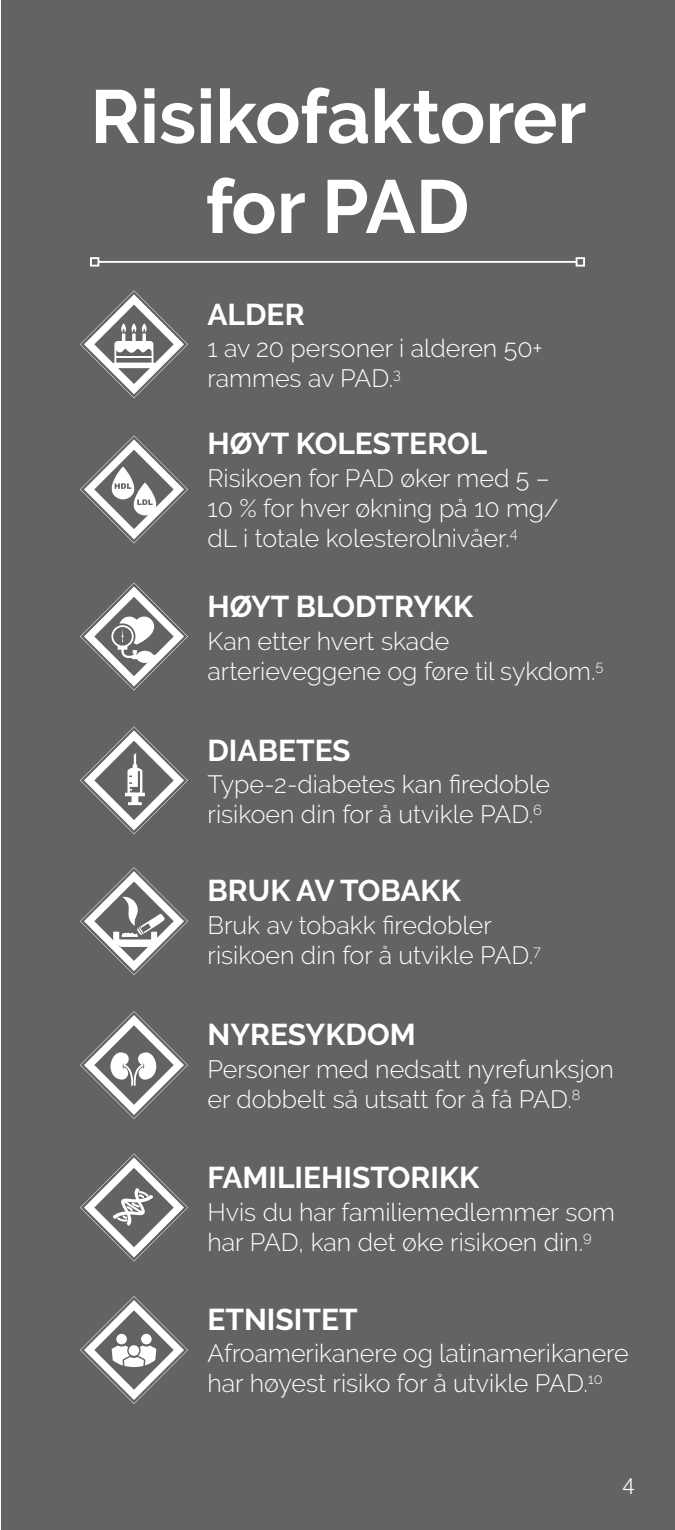
<style>
.page{position:relative;width:675px;height:1530px;background:#fff}
.page>*{position:absolute;margin:0;border:0;box-sizing:border-box;transform-origin:0 0}
.t1{font:700 75px/90px "Raleway";color:#fff;text-align:center}
.t2{font:700 30px "Raleway";color:#fff}
.t3{font:300 25px/30px "Raleway";color:#fff}
.t4{font:300 22.5px "Helvetica Neue LT Pro";color:#fff}
</style>
<div class="page">
<div style="left:1px;top:0;width:674px;height:1530px;background:#636366"></div>
<svg style="left:80px;top:290px;width:108px;height:108px"></svg>
<svg style="left:80px;top:867px;width:108px;height:108px"></svg>
<svg style="left:80px;top:726px;width:108px;height:108px"></svg>
<svg style="left:80px;top:435px;width:108px;height:108px"></svg>
<svg style="left:80px;top:582px;width:108px;height:109px"></svg>
<hr style="left:98px;top:261px;width:479px;height:2px;background:#fff">
<div style="left:90px;top:257px;width:9px;height:10px;border:2px solid #fff"></div>
<div style="left:576px;top:257px;width:9px;height:10px;border:2px solid #fff"></div>
<svg style="left:80px;top:1011px;width:108px;height:108px"></svg>
<svg style="left:80px;top:1154px;width:108px;height:108px"></svg>
<svg style="left:80px;top:1296px;width:108px;height:108px"></svg>
<p class="t1" style="left:90px;top:72px;width:498px">Risikofaktorer for PAD</p>
<p class="t2" style="left:208px;top:297px;width:99px">ALDER</p>
<p class="t3" style="left:208px;top:333px;width:337px">1 av 20 personer i alderen 50+</p>
<p class="t3" style="left:208px;top:363px;width:195px">rammes av PAD.<sup>3</sup></p>
<p class="t2" style="left:208px;top:426px;width:281px">HØYT KOLESTEROL</p>
<p class="t3" style="left:208px;top:463px;width:353px">Risikoen for PAD øker med 5 –<br>10 % for hver økning på 10 mg/ dL i totale kolesterolnivåer.<sup>4</sup></p>
<p class="t2" style="left:208px;top:589px;width:267px">HØYT BLODTRYKK</p>
<p class="t3" style="left:208px;top:626px;width:397px">Kan etter hvert skade arterieveggene og føre til sykdom.<sup>5</sup></p>
<p class="t2" style="left:208px;top:733px;width:145px">DIABETES</p>
<p class="t3" style="left:208px;top:769px;width:344px">Type-2-diabetes kan firedoble risikoen din for å utvikle PAD.<sup>6</sup></p>
<p class="t2" style="left:208px;top:874px;width:255px">BRUK AV TOBAKK</p>
<p class="t3" style="left:208px;top:910px;width:335px">Bruk av tobakk firedobler risikoen din for å utvikle PAD.<sup>7</sup></p>
<p class="t2" style="left:208px;top:1017px;width:210px">NYRESYKDOM</p>
<p class="t3" style="left:208px;top:1054px;width:408px">Personer med nedsatt nyrefunksjon er dobbelt så utsatt for å få PAD.<sup>8</sup></p>
<p class="t2" style="left:208px;top:1160px;width:273px">FAMILIEHISTORIKK</p>
<p class="t3" style="left:208px;top:1197px;width:409px">Hvis du har familiemedlemmer som har PAD, kan det øke risikoen din.<sup>9</sup></p>
<p class="t2" style="left:208px;top:1303px;width:152px">ETNISITET</p>
<p class="t3" style="left:208px;top:1338px;width:423px">Afroamerikanere og latinamerikanere har høyest risiko for å utvikle PAD.<sup>10</sup></p>
<p class="t4" style="left:622px;top:1472px;width:14px">4</p>
</div>
